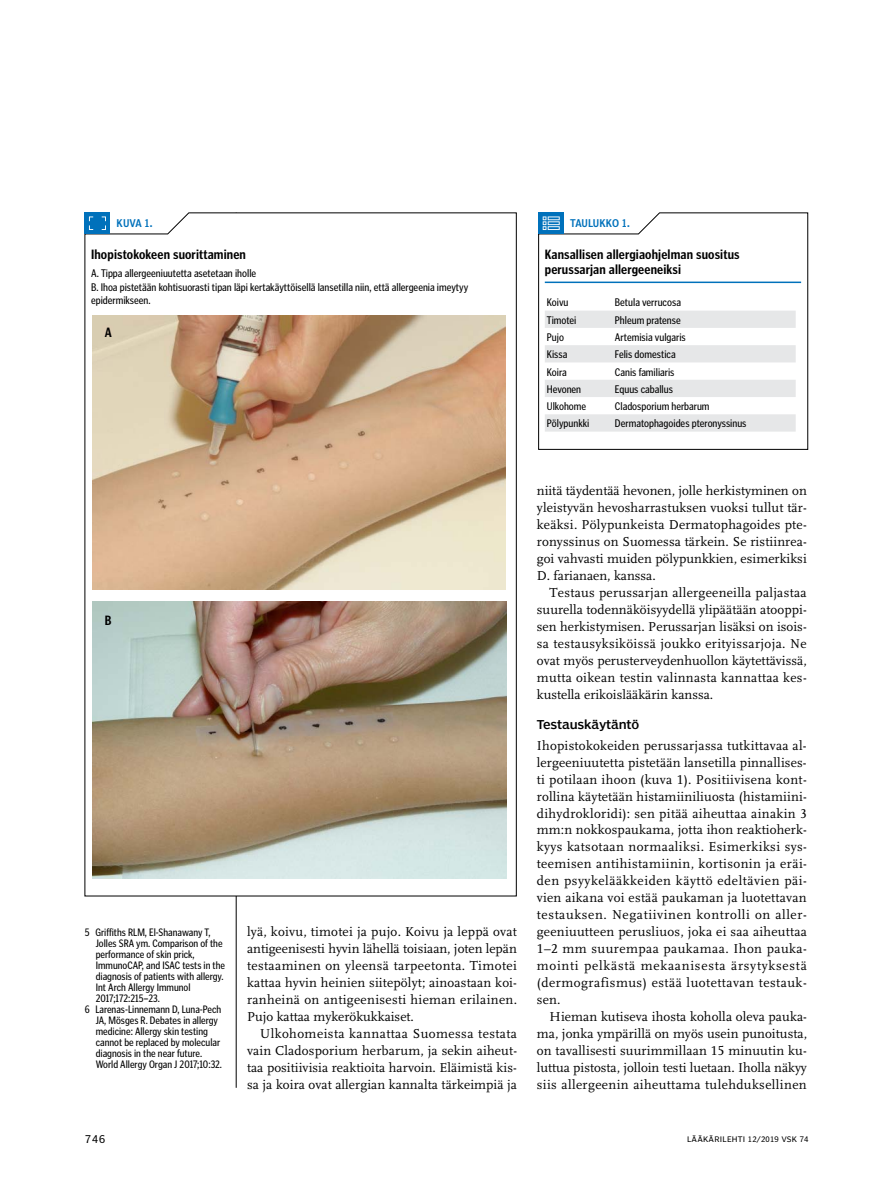
<style>
.page{position:relative;width:893px;height:1191px;background:#fff}
.page>*{position:absolute;margin:0;border:0;box-sizing:border-box;transform-origin:0 0}
.t1{font:13.5px/17px "Scala LF";letter-spacing:.005em;color:#000;text-align:justify}
.t2{font:700 13.5px/15px "Poynter Gothic Text Cond";letter-spacing:.01em;color:#000}
.t3{font:12px "Poynter Agate Two";letter-spacing:-.01em;color:#000}
.t4{font:11.25px/13.5px "Poynter Gothic Text Cond";color:#000}
.t5{font:10.95px "Poynter Gothic Text Cond";color:#000}
.t6{font:10.5px "Poynter Agate Two Comp";letter-spacing:-.01em;color:#0071bb}
.t7{font:10.5px "Poynter Agate Zero";color:#000}
.t8{font:7.5px "Poynter Agate Zero";letter-spacing:.03em;color:#000}
</style>
<div class="page">
<hr style="left:236px;top:213px;width:1px;height:874px;background:#000">
<svg style="left:538px;top:212px;width:270px;height:238px"></svg>
<hr style="left:545px;top:281px;width:256px;height:2px;background:#0071bb">
<svg style="left:545px;top:310px;width:251px;height:121px"></svg>
<div style="left:538px;top:213px;width:26px;height:21px;background:#0071bb"></div>
<svg style="left:543px;top:216px;width:16px;height:14px"></svg>
<svg style="left:85px;top:212px;width:432px;height:684px"></svg>
<div style="left:85px;top:213px;width:25px;height:21px;background:#0071bb"></div>
<svg style="left:89px;top:216px;width:17px;height:14px"></svg>
<img style="left:92px;top:315px;width:414px;height:274px">
<img style="left:92px;top:601px;width:415px;height:278px">
<p class="t6" style="left:117px;top:217px;width:37px">KUVA 1.</p>
<p class="t2" style="left:91px;top:247px;width:156px">Ihopistokokeen suorittaminen</p>
<p class="t4" style="left:91px;top:266px;width:379px">A. Tippa allergeeniuutetta asetetaan iholle<br>B. Ihoa pistetään kohtisuorasti tipan läpi kertakäyttöisellä lansetilla niin, että allergeenia imeytyy epidermikseen.</p>
<p class="t2" style="left:105px;top:325px;width:8px">A</p>
<p class="t6" style="left:570px;top:217px;width:61px">TAULUKKO 1.</p>
<p class="t2" style="left:545px;top:247px;width:196px">Kansallisen allergiaohjelman suositus perussarjan allergeeneiksi</p>
<p class="t4" style="left:547px;top:296px;width:23px">Koivu</p>
<p class="t4" style="left:615px;top:296px;width:68px">Betula verrucosa</p>
<p class="t4" style="left:547px;top:313px;width:31px">Timotei</p>
<p class="t4" style="left:615px;top:313px;width:67px">Phleum pratense</p>
<p class="t4" style="left:547px;top:330px;width:18px">Pujo</p>
<p class="t4" style="left:615px;top:330px;width:72px">Artemisia vulgaris</p>
<p class="t4" style="left:547px;top:348px;width:22px">Kissa</p>
<p class="t4" style="left:615px;top:348px;width:62px">Felis domestica</p>
<p class="t4" style="left:547px;top:365px;width:21px">Koira</p>
<p class="t4" style="left:615px;top:365px;width:61px">Canis familiaris</p>
<p class="t4" style="left:547px;top:382px;width:36px">Hevonen</p>
<p class="t4" style="left:615px;top:382px;width:60px">Equus caballus</p>
<p class="t4" style="left:547px;top:399px;width:41px">Ulkohome</p>
<p class="t4" style="left:615px;top:399px;width:96px">Cladosporium herbarum</p>
<p class="t4" style="left:547px;top:417px;width:44px">Pölypunkki</p>
<p class="t4" style="left:615px;top:417px;width:133px">Dermatophagoides pteronyssinus</p>
<p class="t2" style="left:105px;top:613px;width:8px">B</p>
<p class="t5" style="left:85px;top:926px;width:127px">5 Griffiths RLM, El-Shanawany T,</p>
<p class="t5" style="left:96px;top:937px;width:128px">Jolles SRA ym. Comparison of the</p>
<p class="t5" style="left:96px;top:948px;width:100px">performance of skin prick,</p>
<p class="t5" style="left:96px;top:958px;width:131px">ImmunoCAP, and ISAC tests in the</p>
<p class="t5" style="left:96px;top:969px;width:129px">diagnosis of patients with allergy.</p>
<p class="t5" style="left:96px;top:980px;width:96px">Int Arch Allergy Immunol</p>
<p class="t5" style="left:96px;top:991px;width:66px">2017;172:215–23.</p>
<p class="t5" style="left:85px;top:1002px;width:138px">6 Larenas-Linnemann D, Luna-Pech</p>
<p class="t5" style="left:96px;top:1013px;width:124px">JA, Mösges R. Debates in allergy</p>
<p class="t5" style="left:96px;top:1024px;width:114px">medicine: Allergy skin testing</p>
<p class="t5" style="left:96px;top:1035px;width:126px">cannot be replaced by molecular</p>
<p class="t5" style="left:96px;top:1046px;width:108px">diagnosis in the near future.</p>
<p class="t5" style="left:96px;top:1057px;width:128px">World Allergy Organ J 2017;10:32.</p>
<p class="t1" style="left:247px;top:923px;width:272px">lyä, koivu, timotei ja pujo. Koivu ja leppä ovat antigeenisesti hyvin lähellä toisiaan, joten lepän testaaminen on yleensä tarpeetonta. Timotei kattaa hyvin heinien siitepölyt; ainoastaan koi&shy;ranheinä on antigeenisesti hieman erilainen.<br>Pujo kattaa mykerökukkaiset.</p>
<p class="t1" style="left:247px;top:1025px;width:272px;text-indent:13px">Ulkohomeista kannattaa Suomessa testata vain Cladosporium herbarum, ja sekin aiheut&shy;taa positiivisia reaktioita harvoin. Eläimistä kis&shy;sa ja koira ovat allergian kannalta tärkeimpiä ja</p>
<p class="t1" style="left:537px;top:483px;width:271px">niitä täydentää hevonen, jolle herkistyminen on yleistyvän hevosharrastuksen vuoksi tullut tär&shy;keäksi. Pölypunkeista Dermatophagoides pte&shy;ronyssinus on Suomessa tärkein. Se ristiinrea&shy;goi vahvasti muiden pölypunkkien, esimerkiksi D. farianaen, kanssa.</p>
<p class="t1" style="left:537px;top:584px;width:271px;text-indent:13px">Testaus perussarjan allergeeneilla paljastaa suurella todennäköisyydellä ylipäätään atooppi&shy;sen herkistymisen. Perussarjan lisäksi on isois&shy;sa testausyksiköissä joukko erityissarjoja. Ne ovat myös perusterveydenhuollon käytettävissä, mutta oikean testin valinnasta kannattaa kes&shy;kustella erikoislääkärin kanssa.</p>
<p class="t3" style="left:537px;top:717px;width:104px">Testauskäytäntö</p>
<p class="t1" style="left:537px;top:737px;width:272px">Ihopistokokeiden perussarjassa tutkittavaa al&shy;lergeeniuutetta pistetään lansetilla pinnallises&shy;ti potilaan ihoon (kuva 1). Positiivisena kont&shy;rollina käytetään histamiiniliuosta (histamiini&shy;dihydrokloridi): sen pitää aiheuttaa ainakin 3 mm:n nokkospaukama, jotta ihon reaktioherk&shy;kyys katsotaan normaaliksi. Esimerkiksi sys&shy;teemisen antihistamiinin, kortisonin ja eräi&shy;den psyykelääkkeiden käyttö edeltävien päi&shy;vien aikana voi estää paukaman ja luotettavan testauksen. Negatiivinen kontrolli on aller&shy;geeniuutteen perusliuos, joka ei saa aiheuttaa 1–2 mm suurempaa paukamaa. Ihon pauka&shy;mointi pelkästä mekaanisesta ärsytyksestä (dermografismus) estää luotettavan testauk&shy;sen.</p>
<p class="t1" style="left:537px;top:1008px;width:272px;text-indent:13px">Hieman kutiseva ihosta koholla oleva pauka&shy;ma, jonka ympärillä on myös usein punoitusta, on tavallisesti suurimmillaan 15 minuutin ku&shy;luttua pistosta, jolloin testi luetaan. Iholla näkyy siis allergeenin aiheuttama tulehduksellinen</p>
<p class="t7" style="left:85px;top:1132px;width:22px">746</p>
<p class="t8" style="left:687px;top:1135px;width:123px">LÄÄKÄRILEHTI 12/2019 VSK 74</p>
</div>
